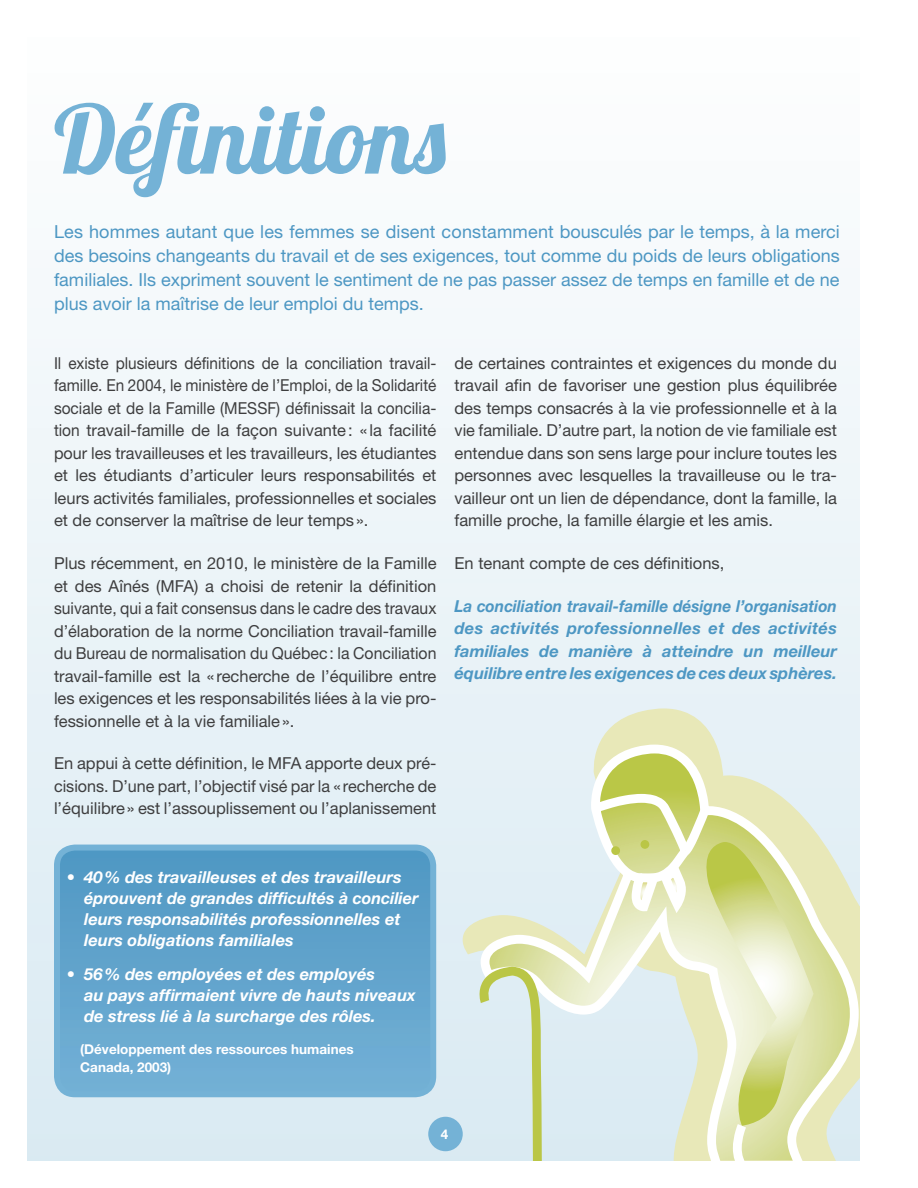
<style>
.page{position:relative;width:918px;height:1188px;background:#fff}
.page>*{position:absolute;margin:0;border:0;box-sizing:border-box;transform-origin:0 0}
.texte{font:94.5px "Lobster 1.4";letter-spacing:.035em;color:#74b2d6}
.texte-2{font:18px/24px "Helvetica Neue";color:#4d97c3;text-align:justify}
.texte-3{font:16.5px/22.5px "Helvetica Neue";color:#3e3e3f;text-align:justify}
.texte-4{font:16.5px/22.5px "Helvetica Neue";color:#3e3e3f;text-align:justify;scale:.93 1}
.encadré{font:italic 700 16.5px/21px "Helvetica Neue";color:#fff}
.texte-5{font:italic 700 16.5px/22.5px "Helvetica Neue";color:#4d97c3;text-align:justify;scale:.94 1}
.encadré-2{font:700 13.5px/18px "Helvetica Neue";color:#fff}
</style>
<div class="page">
<div style="left:28px;top:28px;width:832px;height:1132px;background:linear-gradient(to bottom,#fefefe,#d8e9f2)"></div>
<div style="left:428px;top:1117px;width:35px;height:34px;background:#74b2d6;border-radius:50%"></div>
<svg style="left:463px;top:708px;width:397px;height:452px;background:#e5eeea"></svg>
<svg style="left:471px;top:749px;width:389px;height:411px;background:#e1edec"></svg>
<svg style="left:481px;top:745px;width:378px;height:415px;background:#e2ebda"></svg>
<div style="left:611px;top:846px;width:9px;height:9px;background:#bac646;border-radius:50%"></div>
<svg style="left:477px;top:967px;width:66px;height:193px;background:#d7e5d4"></svg>
<svg style="left:632px;top:809px;width:182px;height:351px;background:#e2e7bf"></svg>
<svg style="left:57px;top:848px;width:376px;height:246px;background:#61a3cc"></svg>
<div style="left:54px;top:845px;width:382px;height:252px;border:6px solid #74b2d6;border-radius:18px"></div>
<p class="texte" style="left:54px;top:79px;width:393px">Définitions</p>
<p class="texte-2" style="left:54px;top:219px;width:787px">Les hommes autant que les femmes se disent constamment bousculés par le temps, à la merci des besoins changeants du travail et de ses exigences, tout comme du poids de leurs obligations familiales. Ils expriment souvent le sentiment de ne pas passer assez de temps en famille et de ne plus avoir la maîtrise de leur emploi du temps.</p>
<p class="texte-4" style="left:54px;top:351px;width:413px">Il existe plusieurs définitions de la conciliation travail&shy;famille. En 2004, le ministère de l’Emploi, de la Solidarité sociale et de la Famille (MESSF) définissait la concilia&shy;tion travail-famille de la façon suivante: « la facilité pour les travailleuses et les travailleurs, les étudiantes et les étudiants d’articuler leurs responsabilités et leurs activités familiales, professionnelles et sociales et de conserver la maîtrise de leur temps».</p>
<p class="texte-3" style="left:54px;top:552px;width:384px">Plus récemment, en 2010, le ministère de la Famille et des Aînés (MFA) a choisi de retenir la définition suivante, qui a fait consensus dans le cadre des travaux d’élaboration de la norme Conciliation travail-famille du Bureau de normalisation du Québec: la Conciliation travail-famille est la « recherche de l’équilibre entre les exigences et les responsabilités liées à la vie pro&shy;fessionnelle et à la vie familiale».</p>
<p class="texte-3" style="left:54px;top:752px;width:384px">En appui à cette définition, le MFA apporte deux pré&shy;cisions. D’une part, l’objectif visé par la « recherche de l’équilibre» est l’assouplissement ou l’aplanissement</p>
<p class="texte-3" style="left:454px;top:351px;width:384px">de certaines contraintes et exigences du monde du travail afin de favoriser une gestion plus équilibrée des temps consacrés à la vie professionnelle et à la vie familiale. D’autre part, la notion de vie familiale est entendue dans son sens large pour inclure toutes les personnes avec lesquelles la travailleuse ou le tra&shy;vailleur ont un lien de dépendance, dont la famille, la famille proche, la famille élargie et les amis.</p>
<p class="texte-3" style="left:454px;top:552px;width:271px">En tenant compte de ces définitions,</p>
<p class="texte-5" style="left:454px;top:594px;width:408px">La conciliation travail-famille désigne l’organisation des activités professionnelles et des activités familiales de manière à atteindre un meilleur équilibre entre les exigences de ces deux sphères.</p>
<p class="encadré" style="left:84px;top:866px;width:336px;text-indent:-17px">• 40% des travailleuses et des travailleurs éprouvent de grandes difficultés à concilier leurs responsabilités professionnelles et leurs obligations familiales</p>
<p class="encadré" style="left:84px;top:964px;width:333px;text-indent:-17px">• 56% des employées et des employés<br>au pays affirmaient vivre de hauts niveaux de stress lié à la surcharge des rôles.</p>
<p class="encadré-2" style="left:80px;top:1040px;width:275px">(Développement des ressources humaines<br>Canada, 2003)</p>
<p class="encadré-2" style="left:441px;top:1125px;width:9px">4</p>
</div>
